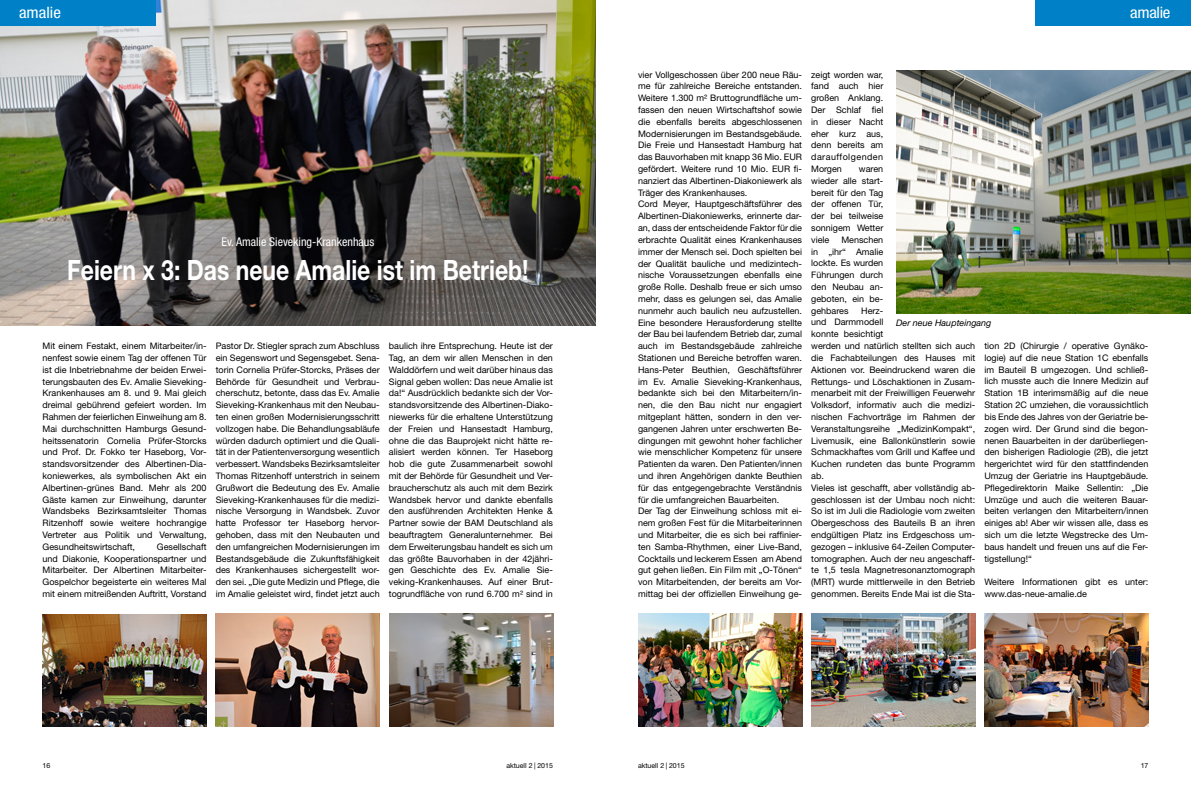
<style>
.page{position:relative;width:1191px;height:794px;background:#fff}
.page>*{position:absolute;margin:0;border:0;box-sizing:border-box;transform-origin:0 0}
.t1{font:700 28px "Helvetica Neue";color:#fff;scale:.82 1}
.t2{font:condensed 15.7px "Helvetica Neue";letter-spacing:-.01em;color:#fff;scale:1.08 1}
.t3{font:condensed 12px "Helvetica Neue";color:#fff}
.t4{font:9px/11.8px "Helvetica Neue";color:#000;text-align:justify}
.t5{font:italic 9px "Helvetica Neue";color:#000}
.t6{font:7px "Helvetica Neue";color:#000}
</style>
<div class="page">
<img style="left:0;top:0;width:595px;height:325px">
<div style="left:0;top:0;width:156px;height:26px;background:#0081c7"></div>
<div style="left:1035px;top:0;width:156px;height:26px;background:#0081c7"></div>
<img style="left:638px;top:614px;width:164px;height:113px">
<img style="left:42px;top:614px;width:165px;height:113px">
<img style="left:811px;top:614px;width:164px;height:113px">
<img style="left:984px;top:614px;width:164px;height:113px">
<img style="left:389px;top:614px;width:164px;height:113px">
<img style="left:216px;top:614px;width:164px;height:113px">
<img style="left:896px;top:71px;width:295px;height:243px">
<h2 class="t2" style="left:19px;top:3px;width:40px">amalie</h2>
<h2 class="t2" style="left:1130px;top:3px;width:39px">amalie</h2>
<h3 class="t3" style="left:221px;top:235px;width:154px">Ev. Amalie Sieveking-Krankenhaus</h3>
<h1 class="t1" style="left:67px;top:252px;width:564px">Feiern x 3: Das neue Amalie ist im Betrieb!</h1>
<p class="t4" style="left:43px;top:340px;width:166px">Mit einem Festakt, einem Mitarbeiter/in&shy;nenfest sowie einem Tag der offenen Tür ist die Inbetriebnahme der beiden Erwei&shy;terungsbauten des Ev. Amalie Sieveking-Krankenhauses am 8. und 9. Mai gleich dreimal gebührend gefeiert worden. Im Rahmen der feierlichen Einweihung am 8.<br>Mai durchschnitten Hamburgs Gesund&shy;heitssenatorin Cornelia Prüfer-Storcks und Prof. Dr. Fokko ter Haseborg, Vor&shy;standsvorsitzender des Albertinen-Dia&shy;koniewerkes, als symbolischen Akt ein Albertinen-grünes Band. Mehr als 200<br>Gäste kamen zur Einweihung, darunter Wandsbeks Bezirksamtsleiter Thomas Ritzenhoff sowie weitere hochrangige Vertreter aus Politik und Verwaltung, Gesundheitswirtschaft,</p>
<p class="t4" style="left:43px;top:540px;width:166px;text-indent:114px">Gesellschaft und Diakonie, Kooperationspartner und Mitarbeiter. Der Albertinen Mitarbeiter-Gospelchor begeisterte ein weiteres Mal mit einem mitreißenden Auftritt, Vorstand</p>
<p class="t4" style="left:216px;top:340px;width:166px">Pastor Dr. Stiegler sprach zum Abschluss ein Segenswort und Segensgebet. Sena&shy;torin Cornelia Prüfer-Storcks, Präses der Behörde für Gesundheit und Verbrau&shy;cherschutz, betonte, dass das Ev. Amalie Sieveking-Krankenhaus mit den Neubau&shy;ten einen großen Modernisierungsschritt vollzogen habe. Die Behandlungsabläufe würden dadurch optimiert und die Quali&shy;tät in der Patientenversorgung wesentlich verbessert. Wandsbeks Bezirksamtsleiter Thomas Ritzenhoff unterstrich in seinem Grußwort die Bedeutung des Ev. Amalie Sieveking-Krankenhauses für die medizi&shy;nische Versorgung in Wandsbek. Zuvor hatte Professor ter Haseborg hervor&shy;gehoben, dass mit den Neubauten und den umfangreichen Modernisierungen im Bestandsgebäude die Zukunftsfähigkeit des Krankenhauses sichergestellt wor&shy;den sei. „Die gute Medizin und Pflege, die im Amalie geleistet wird, findet jetzt auch</p>
<p class="t4" style="left:389px;top:340px;width:166px">baulich ihre Entsprechung. Heute ist der Tag, an dem wir allen Menschen in den Walddörfern und weit darüber hinaus das Signal geben wollen: Das neue Amalie ist da!“ Ausdrücklich bedankte sich der Vor&shy;standsvorsitzende des Albertinen-Diako&shy;niewerks für die erhaltene Unterstützung der Freien und Hansestadt Hamburg, ohne die das Bauprojekt nicht hätte re&shy;alisiert werden können. Ter Haseborg hob die gute Zusammenarbeit sowohl mit der Behörde für Gesundheit und Ver&shy;braucherschutz als auch mit dem Bezirk Wandsbek hervor und dankte ebenfalls den ausführenden Architekten Henke &amp; Partner sowie der BAM Deutschland als beauftragtem Generalunternehmer. Bei dem Erweiterungsbau handelt es sich um das größte Bauvorhaben in der 42jähri&shy;gen Geschichte des Ev. Amalie Sie&shy;veking-Krankenhauses. Auf einer Brut&shy;togrundfläche von rund 6.700 m² sind in</p>
<p class="t4" style="left:638px;top:68px;width:166px;text-align:left">vier Vollgeschossen über 200 neue Räu&shy;me für zahlreiche Bereiche entstanden.<br>Weitere 1.300 m² Bruttogrundfläche um&shy;fassen den neuen Wirtschaftshof sowie die ebenfalls bereits abgeschlossenen Modernisierungen im Bestandsgebäude.<br>Die Freie und Hansestadt Hamburg hat das Bauvorhaben mit knapp 36 Mio. EUR gefördert. Weitere rund 10 Mio. EUR fi&shy;nanziert das Albertinen-Diakoniewerk als Träger des Krankenhauses.<br>Cord Meyer, Hauptgeschäftsführer des Albertinen-Diakoniewerks, erinnerte dar&shy;an, dass der entscheidende Faktor für die erbrachte Qualität eines Krankenhauses immer der Mensch sei. Doch spielten bei der Qualität bauliche und medizintech&shy;nische Voraussetzungen ebenfalls eine große Rolle. Deshalb freue er sich umso mehr, dass es gelungen sei, das Amalie nunmehr auch baulich neu aufzustellen.<br>Eine besondere Herausforderung stellte der Bau bei laufendem Betrieb dar, zumal auch im Bestandsgebäude zahlreiche Stationen und Bereiche betroffen waren.<br>Hans-Peter Beuthien, Geschäftsführer im Ev. Amalie Sieveking-Krankenhaus, bedankte sich bei den Mitarbeitern/in&shy;nen, die den Bau nicht nur engagiert mitgeplant hätten, sondern in den ver&shy;gangenen Jahren unter erschwerten Be&shy;dingungen mit gewohnt hoher fachlicher wie menschlicher Kompetenz für unsere Patienten da waren. Den Patienten/innen und ihren Angehörigen dankte Beuthien für das entgegengebrachte Verständnis für die umfangreichen Bauarbeiten.<br>Der Tag der Einweihung schloss mit ei&shy;nem großen Fest für die Mitarbeiterinnen und Mitarbeiter, die es sich bei raffinier&shy;ten Samba-Rhythmen, einer Live-Band, Cocktails und leckerem Essen am Abend gut gehen ließen. Ein Film mit „O-Tönen“ von Mitarbeitenden, der bereits am Vor&shy;mittag bei der offiziellen Einweihung ge-</p>
<p class="t4" style="left:811px;top:68px;width:74px">zeigt worden war, fand auch hier großen Anklang.<br>Der Schlaf fiel in dieser Nacht eher kurz aus, denn bereits am darauffolgenden Morgen</p>
<p class="t4" style="left:811px;top:163px;width:74px;text-indent:48px">waren wieder alle start&shy;bereit für den Tag der offenen Tür, der bei teilweise sonnigem Wetter viele</p>
<p class="t4" style="left:811px;top:234px;width:74px;text-indent:30px">Menschen in „ihr“ Amalie lockte. Es wurden Führungen durch den Neubau an&shy;geboten, ein be&shy;gehbares</p>
<p class="t4" style="left:811px;top:304px;width:166px;text-align:left;text-indent:50px">Herz-<br>und Darmmodell<br>konnte besichtigt<br>werden und natürlich stellten sich auch die Fachabteilungen des Hauses mit Aktionen vor. Beeindruckend waren die Rettungs- und Löschaktionen in Zusam&shy;menarbeit mit der Freiwilligen Feuerwehr Volksdorf, informativ auch die medizi&shy;nischen Fachvorträge im Rahmen der Veranstaltungsreihe „MedizinKompakt“, Livemusik, eine Ballonkünstlerin sowie Schmackhaftes vom Grill und Kaffee und Kuchen rundeten das bunte Programm ab.<br>Vieles ist geschafft, aber vollständig ab&shy;geschlossen ist der Umbau noch nicht:<br>So ist im Juli die Radiologie vom zweiten Obergeschoss des Bauteils B an ihren endgültigen Platz ins Erdgeschoss um&shy;gezogen – inklusive 64-Zeilen Computer&shy;tomographen. Auch der neu angeschaff&shy;te 1,5 tesla Magnetresonanztomograph (MRT) wurde mittlerweile in den Betrieb genommen. Bereits Ende Mai ist die Sta-</p>
<p class="t5" style="left:896px;top:317px;width:97px">Der neue Haupteingang</p>
<p class="t4" style="left:984px;top:340px;width:166px">tion 2D (Chirurgie / operative Gynäko&shy;logie) auf die neue Station 1C ebenfalls im Bauteil B umgezogen. Und schließ&shy;lich musste auch die Innere Medizin auf Station 1B interimsmäßig auf die neue Station 2C umziehen, die voraussichtlich bis Ende des Jahres von der Geriatrie be&shy;zogen wird. Der Grund sind die begon&shy;nenen Bauarbeiten in der darüberliegen&shy;den bisherigen Radiologie (2B), die jetzt hergerichtet wird für den stattfindenden Umzug der Geriatrie ins Hauptgebäude.<br>Pflegedirektorin Maike Sellentin: „Die Umzüge und auch die weiteren Bauar&shy;beiten verlangen den Mitarbeitern/innen einiges ab! Aber wir wissen alle, dass es sich um die letzte Wegstrecke des Um&shy;baus handelt und freuen uns auf die Fer&shy;tigstellung!“</p>
<p class="t4" style="left:984px;top:576px;width:166px">Weitere Informationen gibt es unter: www.das-neue-amalie.de</p>
<p class="t6" style="left:43px;top:761px;width:9px">16</p>
<p class="t6" style="left:506px;top:761px;width:48px">aktuell 2 | 2015</p>
<p class="t6" style="left:638px;top:761px;width:48px">aktuell 2 | 2015</p>
<p class="t6" style="left:1140px;top:761px;width:9px">17</p>
</div>
